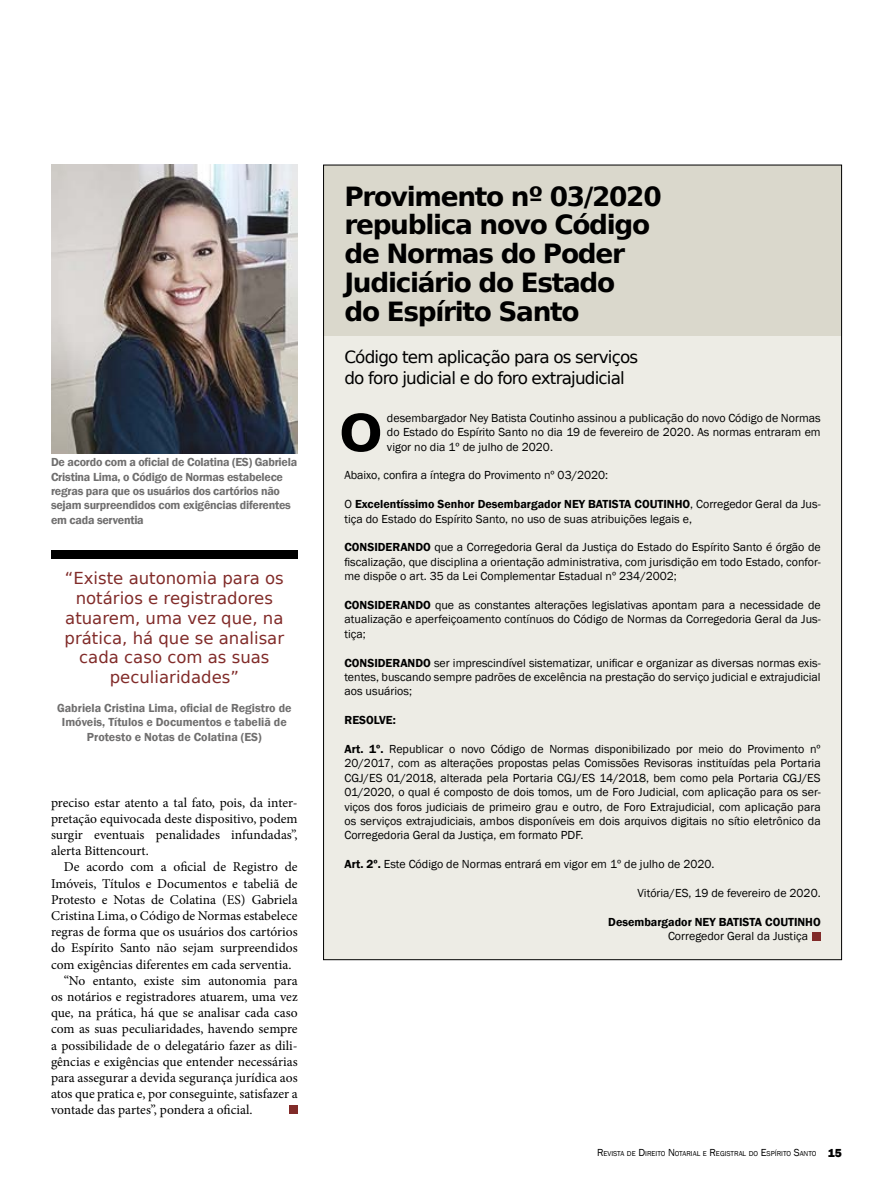
<style>
.page{position:relative;width:893px;height:1191px;background:#fff}
.page>*{position:absolute;margin:0;border:0;box-sizing:border-box;transform-origin:0 0}
.t1{font:700 51.3px "Bitstream Vera Sans";color:#000}
.t2{font:700 26.4px/28.8px "Bitstream Vera Sans";letter-spacing:-.05em;color:#000}
.t3{font:16.8px/20.1px "Bitstream Vera Sans";letter-spacing:-.05em;color:#000}
.t4{font:16.5px/19.8px "Bitstream Vera Sans";color:#812b29;text-align:center}
.t5{font:13.5px/16.2px "Minion Pro";color:#000;text-align:justify}
.t6{font:12px/14.4px "Franklin Gothic";color:#000;text-align:justify}
.t7{font:600 12px/14.4px "Franklin Gothic";letter-spacing:-.02em;color:#706f6f}
.t8{font:600 12px/14.4px "Franklin Gothic";color:#706f6f;text-align:center}
.t9{font:600 12px "Franklin Gothic";color:#000}
.t10{font:7.35px "Franklin Gothic";color:#000}
.s1{font-weight:600}
.s2{font-size:10.5px}
.s3{font-weight:800;font-size:12px}
</style>
<div class="page">
<div style="left:324px;top:165px;width:518px;height:794px;background:#edece5"></div>
<div style="left:324px;top:165px;width:518px;height:170px;background:#dad8cc"></div>
<img style="left:51px;top:164px;width:247px;height:289px">
<div style="left:51px;top:550px;width:247px;height:9px;background:#000"></div>
<div style="left:289px;top:1105px;width:9px;height:9px;background:#812b29"></div>
<div style="left:812px;top:931px;width:9px;height:9px;background:#812b29"></div>
<p class="t7" style="left:51px;top:455px;width:248px">De acordo com a oficial de Colatina (ES) Gabriela Cristina Lima, o Código de Normas estabelece regras para que os usuários dos cartórios não sejam surpreendidos com exigências diferentes em cada serventia</p>
<h3 class="t4" style="left:65px;top:568px;width:221px">“Existe autonomia para os notários e registradores atuarem, uma vez que, na prática, há que se analisar cada caso com as suas peculiaridades”</h3>
<p class="t8" style="left:57px;top:701px;width:236px">Gabriela Cristina Lima, oficial de Registro de<br>Imóveis, Títulos e Documentos e tabeliã de<br>Protesto e Notas de Colatina (ES)</p>
<p class="t5" style="left:51px;top:794px;width:248px">preciso estar atento a tal fato, pois, da inter&shy;pretação equivocada deste dispositivo, podem surgir eventuais penalidades infundadas”, alerta Bittencourt.</p>
<p class="t5" style="left:64px;top:859px;width:235px">De acordo com a oficial de Registro de</p>
<p class="t5" style="left:51px;top:875px;width:248px">Imóveis, Títulos e Documentos e tabeliã de</p>
<p class="t5" style="left:51px;top:891px;width:248px">Protesto e Notas de Colatina (ES) Gabriela</p>
<p class="t5" style="left:51px;top:907px;width:248px">Cristina Lima, o Código de Normas estabelece</p>
<p class="t5" style="left:51px;top:923px;width:248px">regras de forma que os usuários dos cartórios</p>
<p class="t5" style="left:51px;top:940px;width:248px">do Espírito Santo não sejam surpreendidos</p>
<p class="t5" style="left:51px;top:956px;width:242px">com exigências diferentes em cada serventia.</p>
<p class="t5" style="left:64px;top:972px;width:235px">“No entanto, existe sim autonomia para</p>
<p class="t5" style="left:51px;top:988px;width:248px">os notários e registradores atuarem, uma vez</p>
<p class="t5" style="left:51px;top:1004px;width:248px">que, na prática, há que se analisar cada caso</p>
<p class="t5" style="left:51px;top:1021px;width:248px">com as suas peculiaridades, havendo sempre</p>
<p class="t5" style="left:51px;top:1037px;width:248px">a possibilidade de o delegatário fazer as dili-</p>
<p class="t5" style="left:51px;top:1053px;width:248px">gências e exigências que entender necessárias</p>
<p class="t5" style="left:51px;top:1069px;width:248px">para assegurar a devida segurança jurídica aos</p>
<p class="t5" style="left:51px;top:1085px;width:248px">atos que pratica e, por conseguinte, satisfazer a</p>
<p class="t5" style="left:51px;top:1102px;width:203px">vontade das partes”, pondera a oficial.</p>
<h2 class="t2" style="left:344px;top:182px;width:319px">Provimento nº 03/2020 republica novo Código de Normas do Poder<br>Judiciário do Estado<br>do Espírito Santo</h2>
<h3 class="t3" style="left:344px;top:347px;width:295px">Código tem aplicação para os serviços do foro judicial e do foro extrajudicial</h3>
<p class="t6" style="left:387px;top:411px;width:435px">desembargador Ney Batista Coutinho assinou a publicação do novo Código de Normas do Estado do Espírito Santo no dia 19 de fevereiro de 2020. As normas entraram em vigor no dia 1º de julho de 2020.</p>
<p class="t6" style="left:344px;top:468px;width:265px">Abaixo, confira a íntegra do Provimento nº 03/2020:</p>
<p class="t6" style="left:344px;top:497px;width:478px">O <span class="s1">Excelentíssimo Senhor Desembargador NEY BATISTA COUTINHO</span>, Corregedor Geral da Jus&shy;tiça do Estado do Espírito Santo, no uso de suas atribuições legais e,</p>
<p class="t6" style="left:344px;top:540px;width:478px"><span class="s1">CONSIDERANDO</span> que a Corregedoria Geral da Justiça do Estado do Espírito Santo é órgão de fiscalização, que disciplina a orientação administrativa, com jurisdição em todo Estado, confor&shy;me dispõe o art. 35 da Lei Complementar Estadual nº 234/2002;</p>
<p class="t6" style="left:344px;top:598px;width:478px"><span class="s1">CONSIDERANDO</span> que as constantes alterações legislativas apontam para a necessidade de atualização e aperfeiçoamento contínuos do Código de Normas da Corregedoria Geral da Jus&shy;tiça;</p>
<p class="t6" style="left:344px;top:655px;width:478px"><span class="s1">CONSIDERANDO</span> ser imprescindível sistematizar, unificar e organizar as diversas normas exis&shy;tentes, buscando sempre padrões de excelência na prestação do serviço judicial e extrajudicial aos usuários;</p>
<p class="t9" style="left:344px;top:713px;width:53px">RESOLVE:</p>
<p class="t6" style="left:344px;top:742px;width:478px"><span class="s1">Art. 1º.</span> Republicar o novo Código de Normas disponibilizado por meio do Provimento nº 20/2017, com as alterações propostas pelas Comissões Revisoras instituídas pela Portaria CGJ/ES 01/2018, alterada pela Portaria CGJ/ES 14/2018, bem como pela Portaria CGJ/ES 01/2020, o qual é composto de dois tomos, um de Foro Judicial, com aplicação para os ser&shy;viços dos foros judiciais de primeiro grau e outro, de Foro Extrajudicial, com aplicação para os serviços extrajudiciais, ambos disponíveis em dois arquivos digitais no sítio eletrônico da Corregedoria Geral da Justiça, em formato PDF.</p>
<p class="t6" style="left:344px;top:857px;width:372px"><span class="s1">Art. 2º.</span> Este Código de Normas entrará em vigor em 1º de julho de 2020.</p>
<p class="t6" style="left:637px;top:886px;width:185px">Vitória/ES, 19 de fevereiro de 2020.</p>
<p class="t9" style="left:608px;top:914px;width:214px">Desembargador NEY BATISTA COUTINHO</p>
<p class="t6" style="left:668px;top:929px;width:142px">Corregedor Geral da Justiça</p>
<h1 class="t1" style="left:339px;top:403px;width:45px">O</h1>
<p class="t10" style="left:597px;top:1149px;width:246px"><span class="s2">R</span>EVISTA DE <span class="s2">D</span> IREITO <span class="s2">N</span>OTARIAL E <span class="s2">R</span>EGISTRAL DO <span class="s2">E</span>SPÍRITO <span class="s2">S</span>ANTO <span class="s3">15</span></p>
</div>
